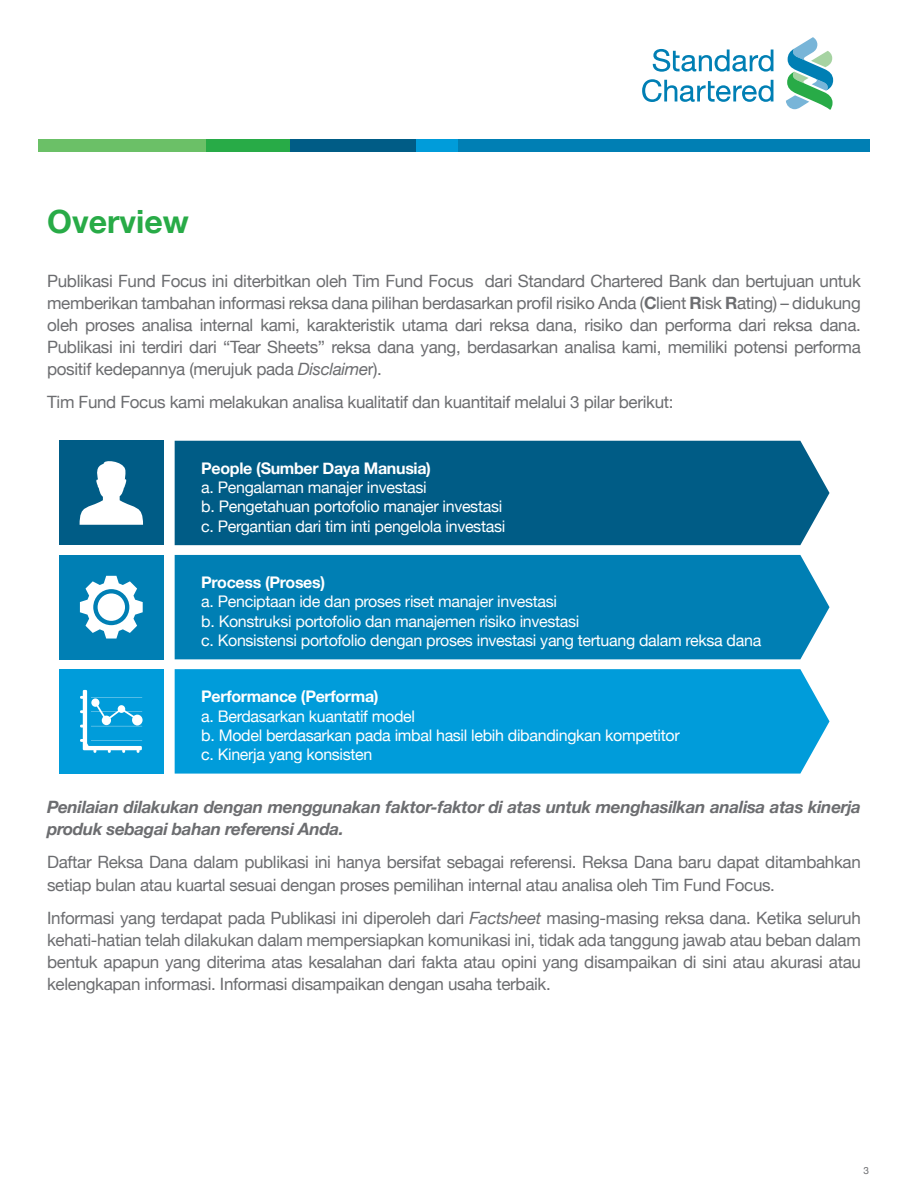
<style>
.page{position:relative;width:908px;height:1191px;background:#fff}
.page>*{position:absolute;margin:0;border:0;box-sizing:border-box;transform-origin:0 0}
.t1{font:700 32px "Helvetica Neue";color:#28ab47}
.t2{font:17px/22px "Helvetica Neue";letter-spacing:-.02em;color:#6c6d70;text-align:justify}
.t3{font:italic 700 17px/22px "Helvetica Neue";letter-spacing:-.02em;color:#6c6d70}
.t4{font:16px "Helvetica Neue";letter-spacing:-.02em;color:#fff}
.t5{font:700 16px "Helvetica Neue";letter-spacing:-.02em;color:#fff}
.t6{font:10px "Helvetica Neue";color:#6c6d70}
.s1{font-weight:700}
.s2{font-style:italic}
</style>
<div class="page">
<div style="left:290px;top:139px;width:125px;height:12px;background:#005c86"></div>
<div style="left:206px;top:139px;width:84px;height:12px;background:#28ab47"></div>
<div style="left:415px;top:139px;width:42px;height:12px;background:#009cda"></div>
<div style="left:38px;top:139px;width:168px;height:12px;background:#6bc067"></div>
<div style="left:457px;top:139px;width:412px;height:12px;background:#007fb4"></div>
<svg style="left:652px;top:49px;width:121px;height:23px"></svg>
<svg style="left:642px;top:79px;width:131px;height:23px"></svg>
<svg style="left:786px;top:37px;width:46px;height:73px"></svg>
<div style="left:59px;top:441px;width:104px;height:104px;background:#005c86"></div>
<div style="left:174px;top:441px;width:655px;height:104px;background:#005c86"></div>
<svg style="left:80px;top:461px;width:63px;height:64px"></svg>
<div style="left:59px;top:669px;width:104px;height:104px;background:#009cda"></div>
<div style="left:174px;top:669px;width:655px;height:104px;background:#009cda"></div>
<svg style="left:80px;top:690px;width:62px;height:63px"></svg>
<div style="left:59px;top:555px;width:104px;height:104px;background:#007fb4"></div>
<div style="left:174px;top:555px;width:655px;height:104px;background:#007fb4"></div>
<svg style="left:80px;top:576px;width:63px;height:62px"></svg>
<p class="t1" style="left:47px;top:197px;width:143px">Overview</p>
<p class="t2" style="left:47px;top:271px;width:814px">Publikasi Fund Focus ini diterbitkan oleh Tim Fund Focus dari Standard Chartered Bank dan bertujuan untuk memberikan tambahan informasi reksa dana pilihan berdasarkan profil risiko Anda (<span class="s1">C</span>lient <span class="s1">R</span>isk <span class="s1">R</span>ating) – didukung oleh proses analisa internal kami, karakteristik utama dari reksa dana, risiko dan performa dari reksa dana.<br>Publikasi ini terdiri dari “Tear Sheets” reksa dana yang, berdasarkan analisa kami, memiliki potensi performa positif kedepannya (merujuk pada <span class="s2">Disclaime</span>r).</p>
<p class="t2" style="left:47px;top:392px;width:627px">Tim Fund Focus kami melakukan analisa kualitatif dan kuantitaif melalui 3 pilar berikut:</p>
<p class="t5" style="left:201px;top:456px;width:231px">People (Sumber Daya Manusia)</p>
<p class="t4" style="left:201px;top:476px;width:227px">a. Pengalaman manajer investasi</p>
<p class="t4" style="left:201px;top:495px;width:302px">b. Pengetahuan portofolio manajer investasi</p>
<p class="t4" style="left:201px;top:514px;width:305px">c. Pergantian dari tim inti pengelola investasi</p>
<p class="t5" style="left:201px;top:570px;width:125px">Process (Proses)</p>
<p class="t4" style="left:201px;top:590px;width:357px">a. Penciptaan ide dan proses riset manajer investasi</p>
<p class="t4" style="left:201px;top:609px;width:379px">b. Konstruksi portofolio dan manajemen risiko investasi</p>
<p class="t4" style="left:201px;top:628px;width:561px">c. Konsistensi portofolio dengan proses investasi yang tertuang dalam reksa dana</p>
<p class="t5" style="left:201px;top:684px;width:179px">Performance (Performa)</p>
<p class="t4" style="left:201px;top:704px;width:215px">a. Berdasarkan kuantatif model</p>
<p class="t4" style="left:201px;top:723px;width:480px">b. Model berdasarkan pada imbal hasil lebih dibandingkan kompetitor</p>
<p class="t4" style="left:201px;top:743px;width:173px">c. Kinerja yang konsisten</p>
<p class="t3" style="left:47px;top:796px;width:814px">Penilaian dilakukan dengan menggunakan faktor-faktor di atas untuk menghasilkan analisa atas kinerja produk sebagai bahan referensi Anda.</p>
<p class="t2" style="left:47px;top:852px;width:814px">Daftar Reksa Dana dalam publikasi ini hanya bersifat sebagai referensi. Reksa Dana baru dapat ditambahkan setiap bulan atau kuartal sesuai dengan proses pemilihan internal atau analisa oleh Tim Fund Focus.</p>
<p class="t2" style="left:47px;top:907px;width:814px">Informasi yang terdapat pada Publikasi ini diperoleh dari <span class="s2">Factsheet</span> masing-masing reksa dana. Ketika seluruh kehati-hatian telah dilakukan dalam mempersiapkan komunikasi ini, tidak ada tanggung jawab atau beban dalam bentuk apapun yang diterima atas kesalahan dari fakta atau opini yang disampaikan di sini atau akurasi atau kelengkapan informasi. Informasi disampaikan dengan usaha terbaik.</p>
<p class="t6" style="left:863px;top:1163px;width:7px">3</p>
</div>
